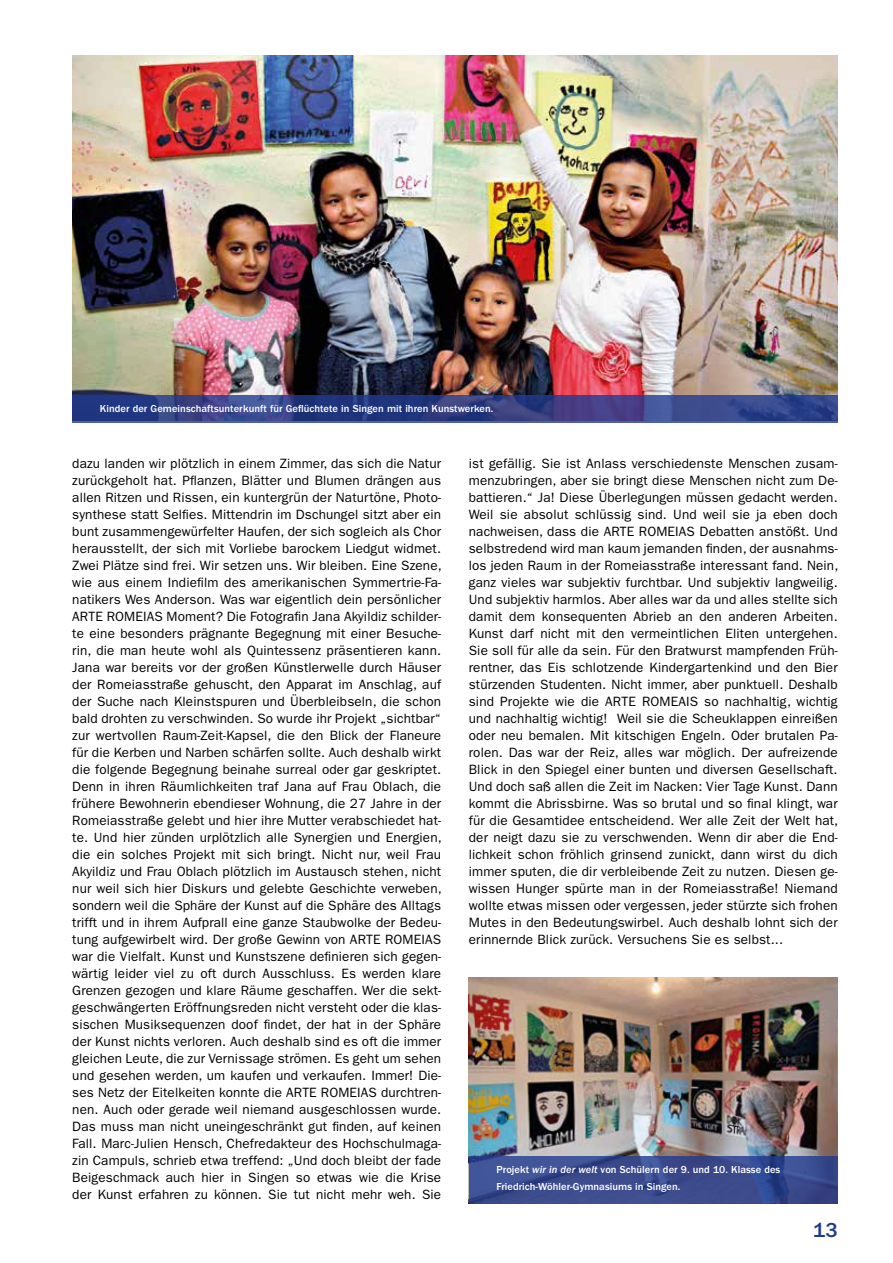
<style>
.page{position:relative;width:893px;height:1263px;background:#fff}
.page>*{position:absolute;margin:0;border:0;box-sizing:border-box;transform-origin:0 0}
.t1{font:500 21px "ITC Franklin Gothic Std";color:#213a8f}
.t2{font:13.5px/17px "ITC Franklin Gothic Std";letter-spacing:.01em;color:#000;text-align:justify}
.t3{font:500 10.5px/17px "ITC Franklin Gothic Std";letter-spacing:.005em;color:#fff}
.s1{font-family:"ITC Franklin Gothic Std Med It";font-weight:400}
</style>
<div class="page">
<img style="left:72px;top:55px;width:766px;height:340px">
<img style="left:469px;top:978px;width:369px;height:178px">
<svg style="left:72px;top:395px;width:766px;height:28px;background:#344287"></svg>
<svg style="left:469px;top:1156px;width:369px;height:47px;background:#394a8d"></svg>
<p class="t3" style="left:100px;top:401px;width:395px">Kinder der Gemeinschaftsunterkunft für Geflüchtete in Singen mit ihren Kunstwerken.</p>
<p class="t2" style="left:72px;top:455px;width:371px">dazu landen wir plötzlich in einem Zimmer, das sich die Natur zurückgeholt hat. Pflanzen, Blätter und Blumen drängen aus allen Ritzen und Rissen, ein kuntergrün der Naturtöne, Photo&shy;synthese statt Selfies. Mittendrin im Dschungel sitzt aber ein bunt zusammengewürfelter Haufen, der sich sogleich als Chor herausstellt, der sich mit Vorliebe barockem Liedgut widmet.<br>Zwei Plätze sind frei. Wir setzen uns. Wir bleiben. Eine Szene, wie aus einem Indiefilm des amerikanischen Symmertrie-Fa&shy;natikers Wes Anderson. Was war eigentlich dein persönlicher ARTE ROMEIAS Moment? Die Fotografin Jana Akyildiz schilder&shy;te eine besonders prägnante Begegnung mit einer Besuche&shy;rin, die man heute wohl als Quintessenz präsentieren kann.<br>Jana war bereits vor der großen Künstlerwelle durch Häuser der Romeiasstraße gehuscht, den Apparat im Anschlag, auf der Suche nach Kleinstspuren und Überbleibseln, die schon bald drohten zu verschwinden. So wurde ihr Projekt „sichtbar“ zur wertvollen Raum-Zeit-Kapsel, die den Blick der Flaneure für die Kerben und Narben schärfen sollte. Auch deshalb wirkt die folgende Begegnung beinahe surreal oder gar geskriptet.<br>Denn in ihren Räumlichkeiten traf Jana auf Frau Oblach, die frühere Bewohnerin ebendieser Wohnung, die 27 Jahre in der Romeiasstraße gelebt und hier ihre Mutter verabschiedet hat&shy;te. Und hier zünden urplötzlich alle Synergien und Energien, die ein solches Projekt mit sich bringt. Nicht nur, weil Frau Akyildiz und Frau Oblach plötzlich im Austausch stehen, nicht nur weil sich hier Diskurs und gelebte Geschichte verweben, sondern weil die Sphäre der Kunst auf die Sphäre des Alltags trifft und in ihrem Aufprall eine ganze Staubwolke der Bedeu&shy;tung aufgewirbelt wird. Der große Gewinn von ARTE ROMEIAS war die Vielfalt. Kunst und Kunstszene definieren sich gegen&shy;wärtig leider viel zu oft durch Ausschluss. Es werden klare Grenzen gezogen und klare Räume geschaffen. Wer die sekt&shy;geschwängerten Eröffnungsreden nicht versteht oder die klas&shy;sischen Musiksequenzen doof findet, der hat in der Sphäre der Kunst nichts verloren. Auch deshalb sind es oft die immer gleichen Leute, die zur Vernissage strömen. Es geht um sehen und gesehen werden, um kaufen und verkaufen. Immer! Die&shy;ses Netz der Eitelkeiten konnte die ARTE ROMEIAS durchtren&shy;nen. Auch oder gerade weil niemand ausgeschlossen wurde.<br>Das muss man nicht uneingeschränkt gut finden, auf keinen Fall. Marc-Julien Hensch, Chefredakteur des Hochschulmaga&shy;zin Campuls, schrieb etwa treffend: „Und doch bleibt der fade Beigeschmack auch hier in Singen so etwas wie die Krise der Kunst erfahren zu können. Sie tut nicht mehr weh. Sie</p>
<p class="t2" style="left:469px;top:455px;width:371px">ist gefällig. Sie ist Anlass verschiedenste Menschen zusam&shy;menzubringen, aber sie bringt diese Menschen nicht zum De&shy;battieren.“ Ja! Diese Überlegungen müssen gedacht werden.<br>Weil sie absolut schlüssig sind. Und weil sie ja eben doch nachweisen, dass die ARTE ROMEIAS Debatten anstößt. Und selbstredend wird man kaum jemanden finden, der ausnahms&shy;los jeden Raum in der Romeiasstraße interessant fand. Nein, ganz vieles war subjektiv furchtbar. Und subjektiv langweilig.<br>Und subjektiv harmlos. Aber alles war da und alles stellte sich damit dem konsequenten Abrieb an den anderen Arbeiten.<br>Kunst darf nicht mit den vermeintlichen Eliten untergehen.<br>Sie soll für alle da sein. Für den Bratwurst mampfenden Früh&shy;rentner, das Eis schlotzende Kindergartenkind und den Bier stürzenden Studenten. Nicht immer, aber punktuell. Deshalb sind Projekte wie die ARTE ROMEAIS so nachhaltig, wichtig und nachhaltig wichtig! Weil sie die Scheuklappen einreißen oder neu bemalen. Mit kitschigen Engeln. Oder brutalen Pa&shy;rolen. Das war der Reiz, alles war möglich. Der aufreizende Blick in den Spiegel einer bunten und diversen Gesellschaft.<br>Und doch saß allen die Zeit im Nacken: Vier Tage Kunst. Dann kommt die Abrissbirne. Was so brutal und so final klingt, war für die Gesamtidee entscheidend. Wer alle Zeit der Welt hat, der neigt dazu sie zu verschwenden. Wenn dir aber die End&shy;lichkeit schon fröhlich grinsend zunickt, dann wirst du dich immer sputen, die dir verbleibende Zeit zu nutzen. Diesen ge&shy;wissen Hunger spürte man in der Romeiasstraße! Niemand wollte etwas missen oder vergessen, jeder stürzte sich frohen Mutes in den Bedeutungswirbel. Auch deshalb lohnt sich der erinnernde Blick zurück. Versuchens Sie es selbst...</p>
<p class="t3" style="left:496px;top:1161px;width:285px">Projekt <span class="s1">wir in der welt</span> von Schülern der 9. und 10. Klasse des<br>Friedrich-Wöhler-Gymnasiums in Singen.</p>
<h1 class="t1" style="left:813px;top:1218px;width:26px">13</h1>
</div>
